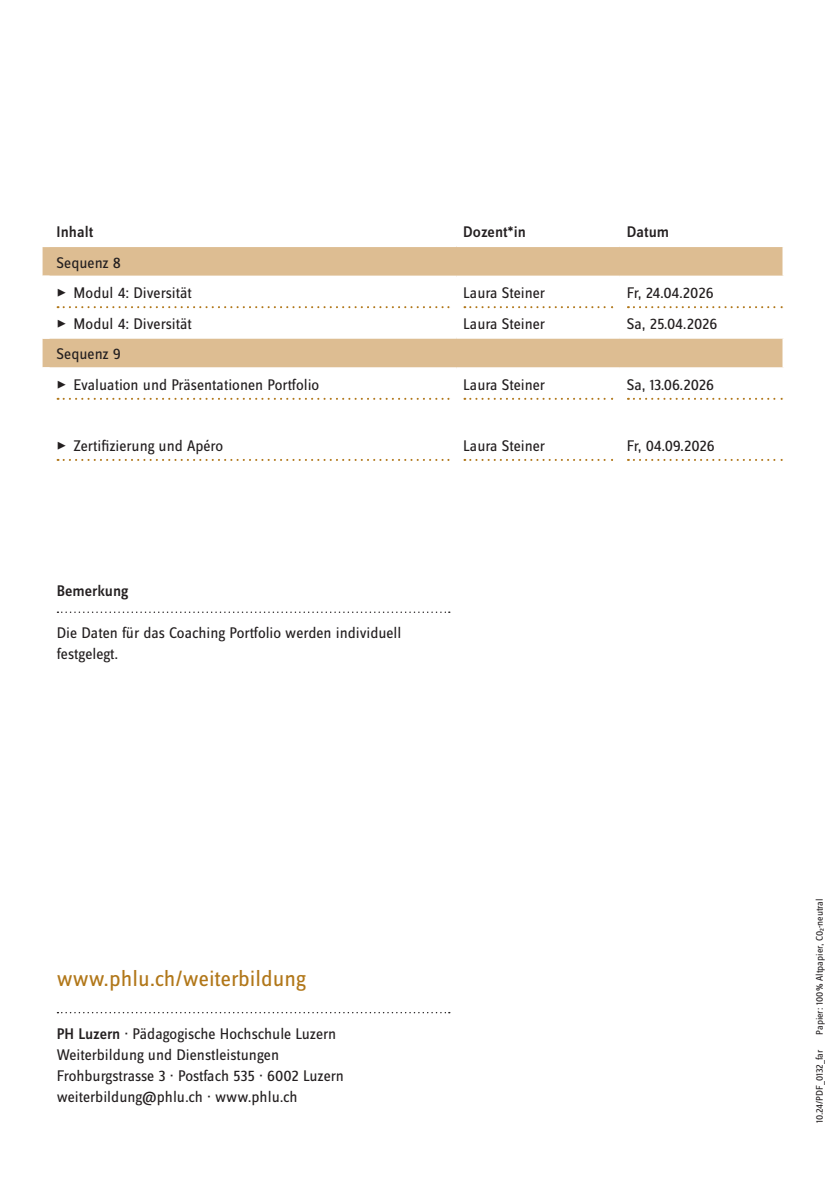
<style>
.page{position:relative;width:840px;height:1191px;background:#fff}
.page>*{position:absolute;margin:0;border:0;box-sizing:border-box;transform-origin:0 0}
.t1{font:23px "Zine Sans Dis OT";color:#b17719}
.t2{font:16px/21px "Zine Sans Dis OT";color:#231f20}
.t3{font:500 16px "Zine Sans Dis OT";color:#231f20}
.t4{font:10px "Zine Sans Dis OT";color:#231f20}
.s1{font-weight:500}
</style>
<div class="page">
<svg style="left:57px;top:1012px;width:392px;height:1px"></svg>
<svg style="left:57px;top:247px;width:725px;height:120px"></svg>
<div style="left:43px;top:247px;width:14px;height:29px;background:#ddbd92"></div>
<div style="left:449px;top:247px;width:14px;height:29px;background:#ddbd92"></div>
<div style="left:612px;top:247px;width:14px;height:29px;background:#ddbd92"></div>
<div style="left:43px;top:339px;width:14px;height:28px;background:#ddbd92"></div>
<div style="left:449px;top:339px;width:14px;height:28px;background:#ddbd92"></div>
<div style="left:612px;top:339px;width:14px;height:28px;background:#ddbd92"></div>
<hr style="left:43px;top:276px;width:413px;height:2px;background:#fff">
<hr style="left:456px;top:276px;width:163px;height:2px;background:#fff">
<hr style="left:619px;top:276px;width:165px;height:2px;background:#fff">
<hr style="left:43px;top:337px;width:413px;height:2px;background:#fff">
<hr style="left:456px;top:337px;width:163px;height:2px;background:#fff">
<hr style="left:619px;top:337px;width:165px;height:2px;background:#fff">
<svg style="left:58px;top:306px;width:391px;height:2px"></svg>
<svg style="left:464px;top:306px;width:148px;height:2px"></svg>
<svg style="left:627px;top:306px;width:155px;height:2px"></svg>
<svg style="left:58px;top:398px;width:391px;height:2px"></svg>
<svg style="left:464px;top:398px;width:148px;height:2px"></svg>
<svg style="left:627px;top:398px;width:155px;height:2px"></svg>
<svg style="left:58px;top:459px;width:391px;height:2px"></svg>
<svg style="left:464px;top:459px;width:148px;height:2px"></svg>
<svg style="left:627px;top:459px;width:155px;height:2px"></svg>
<div style="left:449px;top:278px;width:14px;height:29px;background:#fff"></div>
<div style="left:612px;top:278px;width:14px;height:29px;background:#fff"></div>
<div style="left:449px;top:307px;width:14px;height:30px;background:#fff"></div>
<div style="left:612px;top:307px;width:14px;height:30px;background:#fff"></div>
<svg style="left:57px;top:611px;width:392px;height:2px"></svg>
<p class="t3" style="left:57px;top:224px;width:38px">Inhalt</p>
<p class="t3" style="left:463px;top:224px;width:64px">Dozent*in</p>
<p class="t3" style="left:626px;top:224px;width:44px">Datum</p>
<p class="t2" style="left:57px;top:252px;width:66px">Sequenz 8</p>
<p class="t2" style="left:57px;top:283px;width:137px">✓ Modul 4: Diversität</p>
<p class="t2" style="left:463px;top:283px;width:83px">Laura Steiner</p>
<p class="t2" style="left:626px;top:283px;width:88px">Fr, 24.04.2026</p>
<p class="t2" style="left:57px;top:313px;width:137px">✓ Modul 4: Diversität</p>
<p class="t2" style="left:463px;top:313px;width:83px">Laura Steiner</p>
<p class="t2" style="left:626px;top:313px;width:92px">Sa, 25.04.2026</p>
<p class="t2" style="left:57px;top:344px;width:66px">Sequenz 9</p>
<p class="t2" style="left:57px;top:375px;width:264px">✓ Evaluation und Präsentationen Portfolio</p>
<p class="t2" style="left:463px;top:375px;width:83px">Laura Steiner</p>
<p class="t2" style="left:626px;top:375px;width:89px">Sa, 13.06.2026</p>
<p class="t2" style="left:57px;top:436px;width:168px">✓ Zertifizierung und Apéro</p>
<p class="t2" style="left:463px;top:436px;width:83px">Laura Steiner</p>
<p class="t2" style="left:626px;top:436px;width:89px">Fr, 04.09.2026</p>
<p class="t3" style="left:57px;top:583px;width:73px">Bemerkung</p>
<p class="t2" style="left:57px;top:623px;width:346px">Die Daten für das Coaching Portfolio werden individuell festgelegt.</p>
<h1 class="t1" style="left:57px;top:967px;width:250px">www.phlu.ch/weiterbildung</h1>
<p class="t2" style="left:57px;top:1023px;width:288px"><span class="s1">PH Luzern</span> · Pädagogische Hochschule Luzern Weiterbildung und Dienstleistungen Frohburgstrasse 3 · Postfach 535 · 6002 Luzern weiterbildung@phlu.ch · www.phlu.ch</p>
<p class="t4" style="left:814px;top:1034px;width:138px;rotate:-90deg">Papier: 100 % Altpapier, C0²-neutral</p>
<p class="t4" style="left:814px;top:1123px;width:74px;rotate:-90deg">10.24/PDF_0132_far</p>
</div>
